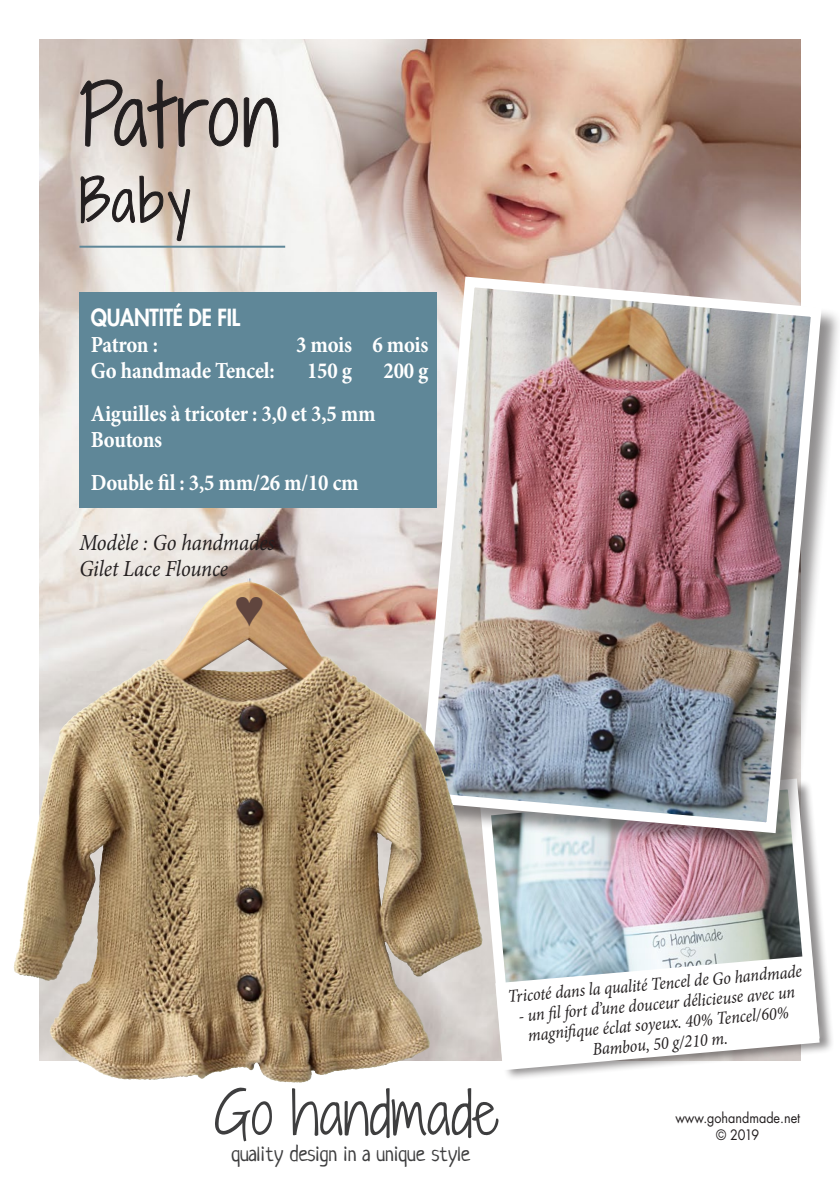
<style>
.page{position:relative;width:840px;height:1191px;background:#fff}
.page>*{position:absolute;margin:0;border:0;box-sizing:border-box;transform-origin:0 0}
.t1{font:300 80px "Shadows Into";letter-spacing:.05em;color:#231f20}
.t2{font:300 56.6px "Shadows Into";color:#3e3e3f}
.t3{font:300 56px "Shadows Into";color:#231f20}
.t4{font:700 23px/26px "Minion Pro";letter-spacing:-.01em;color:#fff;scale:.9 1}
.t5{font:italic 23px/26px "Minion Pro";letter-spacing:-.005em;color:#231f20;scale:.9 1}
.t6{font:800 23px "Futura Std";letter-spacing:-.01em;color:#fff;scale:.9 1}
.t7{font:21.6px "Neucha";color:#3e3e3f}
.t8{font:italic 18px/20px "Minion Pro";color:#231f20;text-align:center;scale:.9 1}
.t9{font:14px/16px "Futura Std";color:#231f20;text-align:center;scale:.9 1}
</style>
<div class="page">
<img style="left:40px;top:40px;width:759px;height:1020px">
<div style="left:481px;top:779px;width:353px;height:302px;background:#231f20;opacity:.5"></div>
<img style="left:474px;top:854px;width:350px;height:217px">
<div style="left:420px;top:278px;width:419px;height:576px;background:#231f20;opacity:.5"></div>
<img style="left:414px;top:271px;width:412px;height:567px">
<img style="left:14px;top:582px;width:233px;height:395px">
<div style="left:79px;top:292px;width:358px;height:215px;background:#5f8798"></div>
<svg style="left:80px;top:79px;width:157px;height:69px;background:#c2b6ae"></svg>
<svg style="left:244px;top:97px;width:34px;height:50px;background:#d0cdca"></svg>
<svg style="left:81px;top:175px;width:109px;height:66px;background:#d1cac4"></svg>
<hr style="left:79px;top:246px;width:206px;height:2px;background:#5f8798">
<svg style="left:495px;top:955px;width:324px;height:115px"></svg>
<svg style="left:236px;top:597px;width:26px;height:30px"></svg>
<h1 class="t1" style="left:79px;top:57px;width:201px">Patron</h1>
<h3 class="t3" style="left:79px;top:160px;width:112px">Baby</h3>
<p class="t6" style="left:91px;top:303px;width:167px">QUANTITÉ DE FIL</p>
<p class="t4" style="left:91px;top:331px;width:76px">Patron :</p>
<p class="t4" style="left:296px;top:331px;width:148px">3 mois 6 mois</p>
<p class="t4" style="left:91px;top:357px;width:206px">Go handmade Tencel:</p>
<p class="t4" style="left:307px;top:357px;width:51px">150 g</p>
<p class="t4" style="left:383px;top:357px;width:51px">200 g</p>
<p class="t4" style="left:91px;top:400px;width:318px">Aiguilles à tricoter : 3,0 et 3,5 mm<br>Boutons</p>
<p class="t4" style="left:91px;top:469px;width:299px">Double fil : 3,5 mm/26 m/10 cm</p>
<p class="t5" style="left:79px;top:529px;width:218px">Modèle : Go handmades<br>Gilet Lace Flounce</p>
<p class="t8" style="left:506px;top:986px;width:329px;rotate:-5deg">Tricoté dans la qualité Tencel de Go handmade</p>
<p class="t8" style="left:517px;top:1005px;width:309px;rotate:-5deg">- un fi l fort d’une douceur délicieuse avec un magnifi que éclat soyeux. 40% Tencel/60%<br>Bambou, 50 g/210 m.</p>
<h2 class="t2" style="left:214px;top:1071px;width:286px">Go handmade</h2>
<p class="t7" style="left:231px;top:1140px;width:240px">quality design in a unique style</p>
<p class="t9" style="left:675px;top:1110px;width:140px">www.gohandmade.net © 2019</p>
</div>
